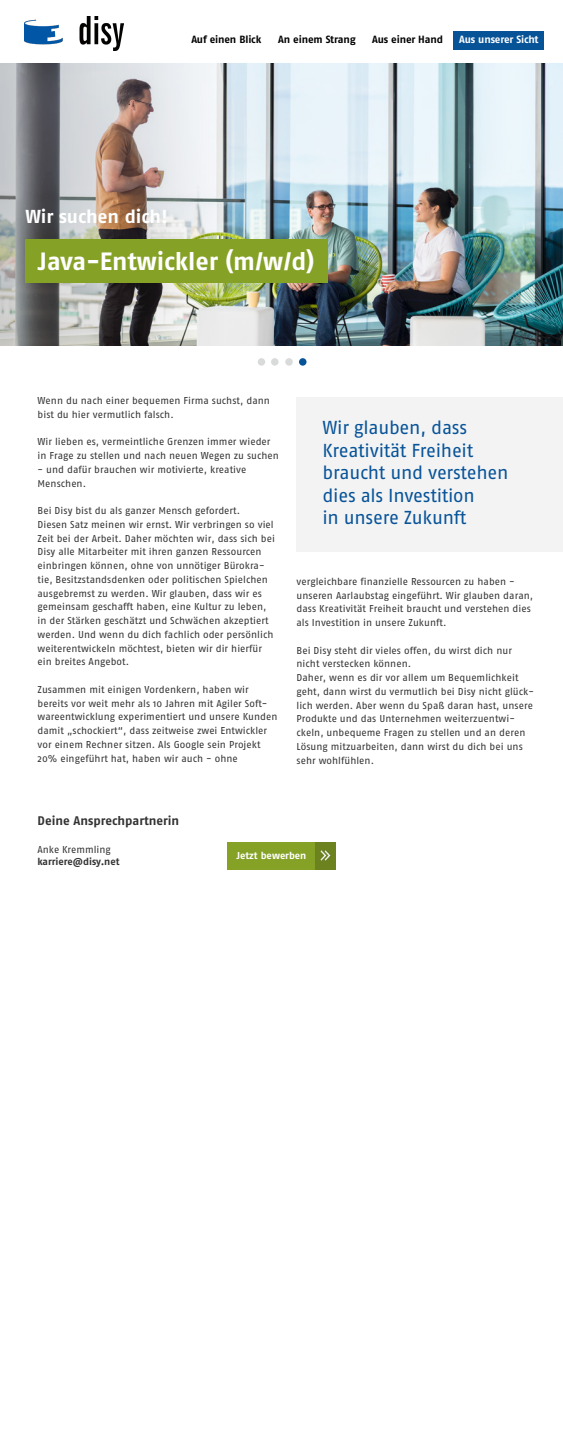
<style>
.page{position:relative;width:563px;height:1435px;background:#fff}
.page>*{position:absolute;margin:0;border:0;box-sizing:border-box;transform-origin:0 0}
.t1{font:25px "Fago No Bold TF";letter-spacing:-.005em;color:#fff}
.t2{font:18.75px/22.5px "Fago No";letter-spacing:-.015em;color:#075398}
.t3{font:18.75px "Fago No Bold TF";letter-spacing:-.005em;color:#fff}
.t4{font:12.5px "Fago No Bold TF";color:#333}
.t5{font:10.44px "Fago No Bold TF";letter-spacing:-.01em;color:#000}
.t6{font:10.44px "Fago No Bold TF";letter-spacing:-.015em;color:#fff}
.t7{font:10px/13.8px "Fago No";letter-spacing:.005em;color:#333}
.t8{font:10px "Fago No Bold TF";letter-spacing:-.005em;color:#333}
.t9{font:10px "Fago No Bold TF";color:#fff}
</style>
<div class="page">
<img style="left:25px;top:17px;width:98px;height:34px">
<div style="left:453px;top:31px;width:91px;height:18px;background:#075398"></div>
<img style="left:0;top:64px;width:562px;height:281px">
<div style="left:25px;top:239px;width:302px;height:44px;background:#85a126"></div>
<div style="left:299px;top:358px;width:7px;height:8px;background:#075398;border-radius:50%"></div>
<div style="left:258px;top:358px;width:7px;height:8px;background:#d9dada;border-radius:50%"></div>
<div style="left:271px;top:358px;width:7px;height:8px;background:#d9dada;border-radius:50%"></div>
<div style="left:285px;top:358px;width:7px;height:8px;background:#d9dada;border-radius:50%"></div>
<div style="left:227px;top:842px;width:89px;height:27px;background:#85a126"></div>
<div style="left:316px;top:842px;width:20px;height:27px;background:#6b821f"></div>
<svg style="left:321px;top:851px;width:10px;height:9px"></svg>
<div style="left:296px;top:397px;width:266px;height:155px;background:#f3f3f3"></div>
<p class="t5" style="left:191px;top:33px;width:71px">Auf einen Blick</p>
<p class="t5" style="left:278px;top:33px;width:79px">An einem Strang</p>
<p class="t5" style="left:372px;top:33px;width:72px">Aus einer Hand</p>
<p class="t6" style="left:459px;top:33px;width:81px">Aus unserer Sicht</p>
<h2 class="t3" style="left:25px;top:206px;width:144px">Wir suchen dich!</h2>
<h1 class="t1" style="left:38px;top:247px;width:278px">Java-Entwickler (m/w/d)</h1>
<p class="t7" style="left:38px;top:394px;width:234px">Wenn du nach einer bequemen Firma suchst, dann bist du hier vermutlich falsch.</p>
<p class="t7" style="left:38px;top:435px;width:243px">Wir lieben es, vermeintliche Grenzen immer wieder in Frage zu stellen und nach neuen Wegen zu suchen</p>
<p class="t7" style="left:38px;top:462px;width:210px">- und dafür brauchen wir motivierte, kreative<br>Menschen.</p>
<p class="t7" style="left:38px;top:504px;width:239px">Bei Disy bist du als ganzer Mensch gefordert.<br>Diesen Satz meinen wir ernst. Wir verbringen so viel Zeit bei der Arbeit. Daher möchten wir, dass sich bei Disy alle Mitarbeiter mit ihren ganzen Ressourcen einbringen können, ohne von unnötiger Bürokra&shy;tie, Besitzstandsdenken oder politischen Spielchen ausgebremst zu werden. Wir glauben, dass wir es gemeinsam geschafft haben, eine Kultur zu leben, in der Stärken geschätzt und Schwächen akzeptiert werden. Und wenn du dich fachlich oder persönlich weiterentwickeln möchtest, bieten wir dir hierfür ein breites Angebot.</p>
<p class="t7" style="left:38px;top:682px;width:241px">Zusammen mit einigen Vordenkern, haben wir bereits vor weit mehr als 10 Jahren mit Agiler Soft&shy;wareentwicklung experimentiert und unsere Kunden damit „schockiert“, dass zeitweise zwei Entwickler vor einem Rechner sitzen. Als Google sein Projekt 20% eingeführt hat, haben wir auch - ohne</p>
<h2 class="t2" style="left:322px;top:416px;width:187px">Wir glauben, dass<br>Kreativität Freiheit braucht und verstehen dies als Investition<br>in unsere Zukunft</h2>
<p class="t7" style="left:296px;top:574px;width:238px">vergleichbare finanzielle Ressourcen zu haben - unseren Aarlaubstag eingeführt. Wir glauben daran, dass Kreativität Freiheit braucht und verstehen dies als Investition in unsere Zukunft.</p>
<p class="t7" style="left:296px;top:643px;width:239px">Bei Disy steht dir vieles offen, du wirst dich nur nicht verstecken können.<br>Daher, wenn es dir vor allem um Bequemlichkeit geht, dann wirst du vermutlich bei Disy nicht glück&shy;lich werden. Aber wenn du Spaß daran hast, unsere Produkte und das Unternehmen weiterzuentwi&shy;ckeln, unbequeme Fragen zu stellen und an deren Lösung mitzuarbeiten, dann wirst du dich bei uns sehr wohlfühlen.</p>
<p class="t4" style="left:38px;top:814px;width:143px">Deine Ansprechpartnerin</p>
<p class="t7" style="left:37px;top:842px;width:75px">Anke Kremmling</p>
<p class="t8" style="left:37px;top:855px;width:84px">karriere@disy.net</p>
<p class="t9" style="left:236px;top:850px;width:71px">Jetzt bewerben</p>
</div>
